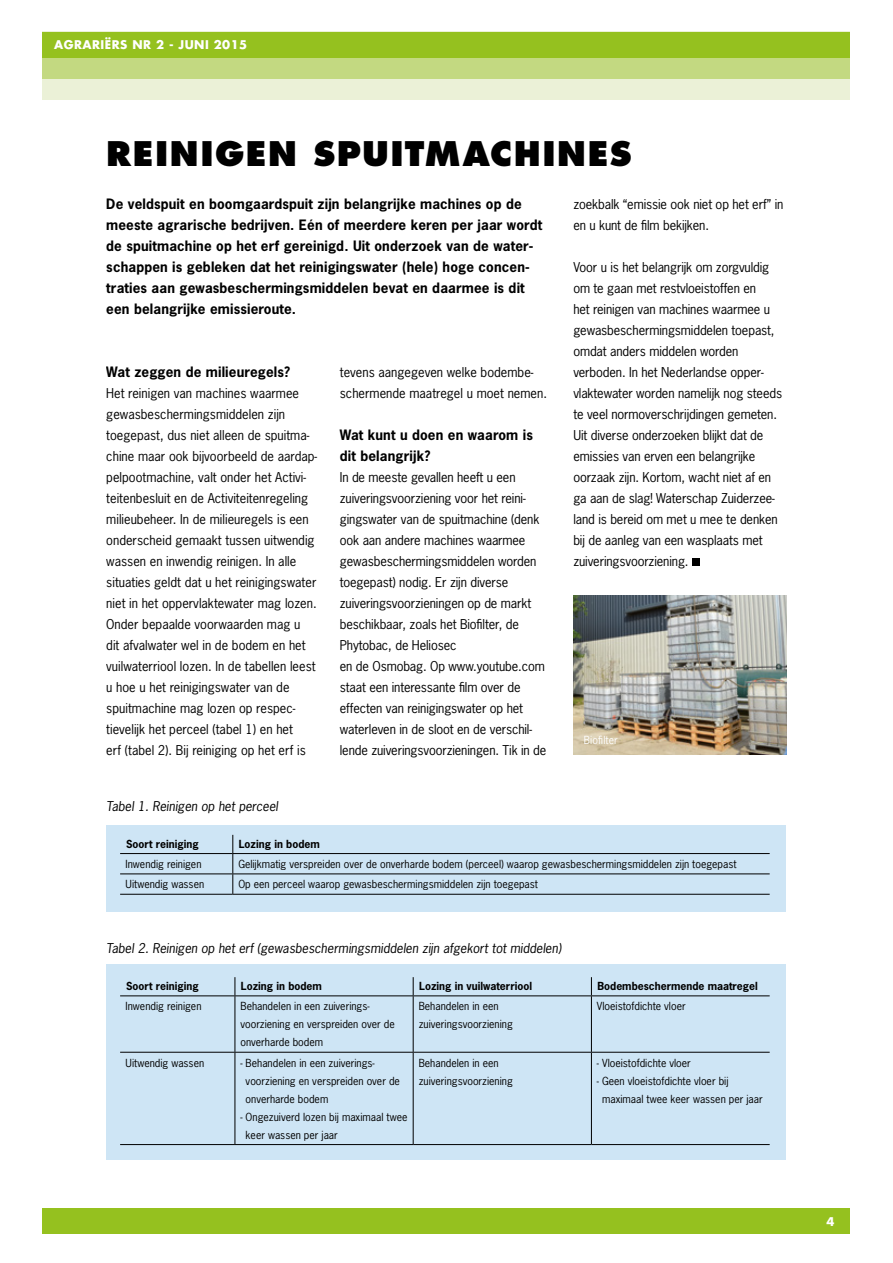
<style>
.page{position:relative;width:893px;height:1263px;background:#fff}
.page>*{position:absolute;margin:0;border:0;box-sizing:border-box;transform-origin:0 0}
.t1{font:800 33px "Futura";letter-spacing:.05em;color:#000}
.t2{font:700 13.5px/21px "News Gothic";letter-spacing:.01em;color:#000}
.t3{font:12.75px/21px "News Gothic";letter-spacing:-.01em;color:#000}
.t4{font:italic 12.75px "News Gothic";color:#000}
.t5{font:700 11.7px "Futura";letter-spacing:.04em;color:#fff}
.t6{font:10.5px/18px "News Gothic";color:#000}
.t7{font:700 10.5px "News Gothic";color:#000}
.t8{font:10.5px "News Gothic";letter-spacing:.01em;color:#fff}
</style>
<div class="page">
<div style="left:43px;top:32px;width:807px;height:68px;background:#ebf1d7"></div>
<div style="left:43px;top:32px;width:807px;height:47px;background:#c3d981"></div>
<div style="left:43px;top:1208px;width:807px;height:25px;background:#95c11f"></div>
<div style="left:43px;top:32px;width:807px;height:25px;background:#95c11f"></div>
<div style="left:692px;top:558px;width:7px;height:8px;background:#000"></div>
<div style="left:106px;top:825px;width:680px;height:87px;background:#cee5f5"></div>
<hr style="left:120px;top:853px;width:113px;height:1px;background:#000">
<hr style="left:120px;top:873px;width:113px;height:1px;background:#000">
<hr style="left:120px;top:894px;width:113px;height:1px;background:#000">
<hr style="left:233px;top:853px;width:537px;height:1px;background:#000">
<hr style="left:233px;top:873px;width:537px;height:1px;background:#000">
<hr style="left:233px;top:894px;width:537px;height:1px;background:#000">
<svg style="left:232px;top:835px;width:1px;height:59px"></svg>
<div style="left:106px;top:965px;width:680px;height:195px;background:#cee5f5"></div>
<hr style="left:120px;top:995px;width:115px;height:1px;background:#000">
<hr style="left:235px;top:995px;width:178px;height:1px;background:#000">
<hr style="left:413px;top:995px;width:178px;height:1px;background:#000">
<hr style="left:120px;top:1052px;width:115px;height:1px;background:#000">
<hr style="left:235px;top:1052px;width:178px;height:1px;background:#000">
<hr style="left:413px;top:1052px;width:178px;height:1px;background:#000">
<hr style="left:120px;top:1144px;width:115px;height:1px;background:#000">
<hr style="left:235px;top:1144px;width:178px;height:1px;background:#000">
<hr style="left:413px;top:1144px;width:178px;height:1px;background:#000">
<hr style="left:591px;top:995px;width:179px;height:1px;background:#000">
<hr style="left:591px;top:1052px;width:179px;height:1px;background:#000">
<hr style="left:591px;top:1144px;width:179px;height:1px;background:#000">
<svg style="left:235px;top:977px;width:1px;height:18px"></svg>
<svg style="left:413px;top:977px;width:1px;height:18px"></svg>
<svg style="left:591px;top:977px;width:1px;height:18px"></svg>
<hr style="left:235px;top:996px;width:1px;height:56px;background:#000">
<hr style="left:413px;top:996px;width:1px;height:56px;background:#000">
<hr style="left:591px;top:996px;width:1px;height:56px;background:#000">
<hr style="left:235px;top:1052px;width:1px;height:92px;background:#000">
<hr style="left:413px;top:1052px;width:1px;height:92px;background:#000">
<hr style="left:591px;top:1052px;width:1px;height:92px;background:#000">
<img style="left:573px;top:595px;width:214px;height:160px">
<p class="t5" style="left:54px;top:36px;width:195px">AGRARIËRS NR 2 - JUNI 2015</p>
<h1 class="t1" style="left:106px;top:133px;width:527px">REINIGEN SPUITMACHINES</h1>
<p class="t2" style="left:106px;top:193px;width:437px">De veldspuit en boomgaardspuit zijn belangrijke machines op de meeste agrarische bedrijven. Eén of meerdere keren per jaar wordt de spuitmachine op het erf gereinigd. Uit onderzoek van de water&shy;schappen is gebleken dat het reinigingswater (hele) hoge concen&shy;traties aan gewasbeschermingsmiddelen bevat en daarmee is dit een belangrijke emissieroute.</p>
<p class="t2" style="left:106px;top:361px;width:185px">Wat zeggen de milieuregels?</p>
<p class="t3" style="left:106px;top:382px;width:212px">Het reinigen van machines waarmee gewasbeschermingsmiddelen zijn toegepast, dus niet alleen de spuitma&shy;chine maar ook bijvoorbeeld de aardap&shy;pelpootmachine, valt onder het Activi&shy;teitenbesluit en de Activiteitenregeling milieubeheer. In de milieuregels is een onderscheid gemaakt tussen uitwendig wassen en inwendig reinigen. In alle situaties geldt dat u het reinigingswater niet in het oppervlaktewater mag lozen.<br>Onder bepaalde voorwaarden mag u<br>dit afvalwater wel in de bodem en het vuilwaterriool lozen. In de tabellen leest u hoe u het reinigingswater van de spuitmachine mag lozen op respec&shy;tievelijk het perceel (tabel 1) en het<br>erf (tabel 2). Bij reiniging op het erf is</p>
<p class="t4" style="left:106px;top:797px;width:173px">Tabel 1. Reinigen op het perceel</p>
<p class="t3" style="left:340px;top:361px;width:209px">tevens aangegeven welke bodembe&shy;schermende maatregel u moet nemen.</p>
<p class="t2" style="left:340px;top:424px;width:195px">Wat kunt u doen en waarom is dit belangrijk?</p>
<p class="t3" style="left:340px;top:466px;width:208px">In de meeste gevallen heeft u een zuiveringsvoorziening voor het reini&shy;gingswater van de spuitmachine (denk ook aan andere machines waarmee gewasbeschermingsmiddelen worden toegepast) nodig. Er zijn diverse zuiveringsvoorzieningen op de markt beschikbaar, zoals het Biofilter, de Phytobac, de Heliosec<br>en de Osmobag. Op www.youtube.com staat een interessante film over de effecten van reinigingswater op het waterleven in de sloot en de verschil&shy;lende zuiveringsvoorzieningen. Tik in de</p>
<p class="t3" style="left:573px;top:193px;width:212px">zoekbalk “emissie ook niet op het erf” in en u kunt de film bekijken.</p>
<p class="t3" style="left:573px;top:256px;width:210px">Voor u is het belangrijk om zorgvuldig om te gaan met restvloeistoffen en<br>het reinigen van machines waarmee u gewasbeschermingsmiddelen toepast, omdat anders middelen worden verboden. In het Nederlandse opper&shy;vlaktewater worden namelijk nog steeds te veel normoverschrijdingen gemeten.<br>Uit diverse onderzoeken blijkt dat de emissies van erven een belangrijke oorzaak zijn. Kortom, wacht niet af en ga aan de slag! Waterschap Zuiderzee&shy;land is bereid om met u mee te denken bij de aanleg van een wasplaats met zuiveringsvoorziening.</p>
<p class="t8" style="left:584px;top:734px;width:35px">Biofilter</p>
<p class="t7" style="left:126px;top:837px;width:74px">Soort reiniging</p>
<p class="t7" style="left:239px;top:837px;width:83px">Lozing in bodem</p>
<p class="t6" style="left:126px;top:855px;width:77px">Inwendig reinigen</p>
<p class="t6" style="left:238px;top:855px;width:500px">Gelijkmatig verspreiden over de onverharde bodem (perceel) waarop gewasbeschermingsmiddelen zijn toegepast</p>
<p class="t6" style="left:126px;top:875px;width:80px">Uitwendig wassen</p>
<p class="t6" style="left:238px;top:875px;width:301px">Op een perceel waarop gewasbeschermingsmiddelen zijn toegepast</p>
<p class="t4" style="left:106px;top:940px;width:457px">Tabel 2. Reinigen op het erf (gewasbeschermingsmiddelen zijn afgekort tot middelen)</p>
<p class="t7" style="left:126px;top:979px;width:74px">Soort reiniging</p>
<p class="t7" style="left:241px;top:979px;width:83px">Lozing in bodem</p>
<p class="t7" style="left:419px;top:979px;width:114px">Lozing in vuilwaterriool</p>
<p class="t7" style="left:597px;top:979px;width:162px">Bodembeschermende maatregel</p>
<p class="t6" style="left:126px;top:997px;width:77px">Inwendig reinigen</p>
<p class="t6" style="left:240px;top:997px;width:156px">Behandelen in een zuiverings&shy;voorziening en verspreiden over de onverharde bodem</p>
<p class="t6" style="left:419px;top:997px;width:96px">Behandelen in een zuiveringsvoorziening</p>
<p class="t6" style="left:597px;top:997px;width:90px">Vloeistofdichte vloer</p>
<p class="t6" style="left:126px;top:1053px;width:80px">Uitwendig wassen</p>
<p class="t6" style="left:246px;top:1053px;width:156px;text-indent:-5px">- Behandelen in een zuiverings&shy;voorziening en verspreiden over de onverharde bodem</p>
<p class="t6" style="left:246px;top:1107px;width:163px;text-indent:-5px">- Ongezuiverd lozen bij maximaal twee keer wassen per jaar</p>
<p class="t6" style="left:419px;top:1053px;width:96px">Behandelen in een zuiveringsvoorziening</p>
<p class="t6" style="left:597px;top:1053px;width:95px">- Vloeistofdichte vloer</p>
<p class="t6" style="left:602px;top:1071px;width:162px;text-indent:-5px">- Geen vloeistofdichte vloer bij maximaal twee keer wassen per jaar</p>
<p class="t5" style="left:826px;top:1213px;width:10px">4</p>
</div>
